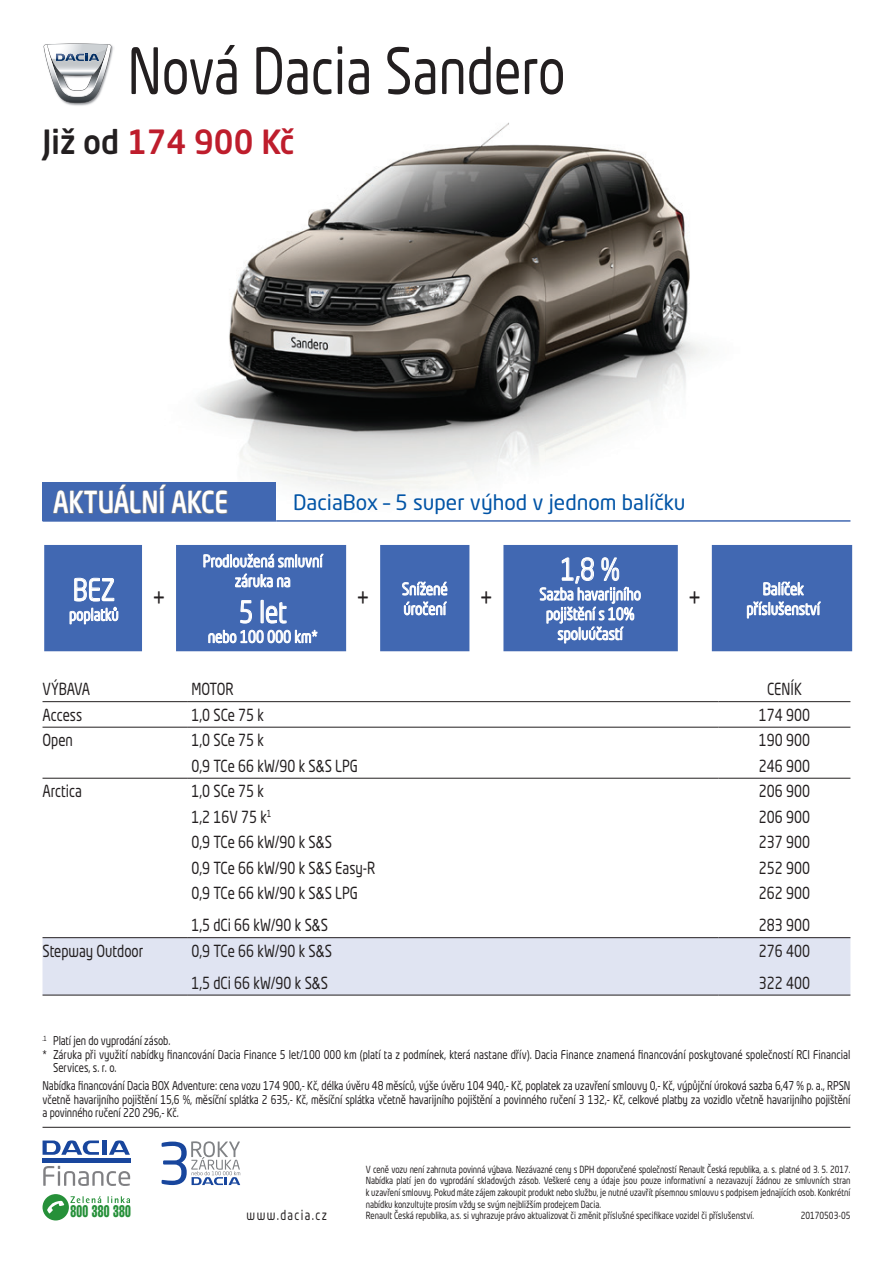
<style>
.page{position:relative;width:893px;height:1263px;background:#fff}
.page>*{position:absolute;margin:0;border:0;box-sizing:border-box;transform-origin:0 0}
.t1{font:63px "Neo Tech Dacia";color:#231f20;scale:.8 1}
.t2{font:500 33px "Neo Tech Pro";color:#be1d2c;scale:.95 1}
.t3{font:500 30px "Neo Tech Dacia";color:#fff;scale:.8 1}
.t4{font:30px "Neo Tech Dacia";color:#fff;scale:.8 1}
.t5{font:27px "Neo Tech Dacia";color:#231f20;scale:.8 1}
.t6{font:21px "Neo Tech Dacia";color:#0154a6}
.t7{font:16.5px "Neo Tech Dacia";color:#231f20;scale:.8 1}
.t8{font:16.5px/19.8px "Neo Tech Dacia";color:#fff;text-align:center;scale:.8 1}
.t9{font:extra-condensed 16.5px "Helvetica CE";letter-spacing:.025em;color:#269039;scale:.75 1}
.t10{font:13.5px "Neo Tech Dacia";letter-spacing:.125em;color:#231f20;scale:.8 1}
.t11{font:12px/13.5px "Neo Tech Dacia";color:#231f20;text-align:justify;scale:.8 1}
.t12{font:9.75px/11.7px "Neo Tech Dacia";color:#231f20;text-align:justify;scale:.8 1}
.s1{color:#231f20}
.s2{font-family:"Arial"}
</style>
<div class="page">
<div style="left:43px;top:938px;width:807px;height:57px;background:#e0e4f2"></div>
<hr style="left:43px;top:701px;width:144px;height:1px;background:#231f20">
<hr style="left:187px;top:701px;width:234px;height:1px;background:#231f20">
<hr style="left:421px;top:701px;width:298px;height:1px;background:#231f20">
<hr style="left:719px;top:701px;width:131px;height:1px;background:#231f20">
<hr style="left:43px;top:727px;width:144px;height:1px;background:#231f20">
<hr style="left:187px;top:727px;width:234px;height:1px;background:#231f20">
<hr style="left:421px;top:727px;width:298px;height:1px;background:#231f20">
<hr style="left:719px;top:727px;width:131px;height:1px;background:#231f20">
<hr style="left:43px;top:778px;width:144px;height:1px;background:#231f20">
<hr style="left:187px;top:778px;width:234px;height:1px;background:#231f20">
<hr style="left:421px;top:778px;width:298px;height:1px;background:#231f20">
<hr style="left:719px;top:778px;width:131px;height:1px;background:#231f20">
<hr style="left:43px;top:937px;width:144px;height:1px;background:#231f20">
<hr style="left:187px;top:937px;width:234px;height:1px;background:#231f20">
<hr style="left:421px;top:937px;width:298px;height:1px;background:#231f20">
<hr style="left:719px;top:937px;width:131px;height:1px;background:#231f20">
<hr style="left:719px;top:995px;width:131px;height:1px;background:#231f20">
<hr style="left:43px;top:995px;width:144px;height:1px;background:#231f20">
<hr style="left:187px;top:995px;width:234px;height:1px;background:#231f20">
<hr style="left:421px;top:995px;width:298px;height:1px;background:#231f20">
<img style="left:93px;top:122px;width:614px;height:373px">
<img style="left:43px;top:43px;width:71px;height:63px">
<svg style="left:44px;top:44px;width:67px;height:59px"></svg>
<hr style="left:43px;top:1127px;width:807px;height:1px;background:#231f20">
<hr style="left:102px;top:1140px;width:4px;height:15px;background:#18469d">
<svg style="left:109px;top:1140px;width:21px;height:15px"></svg>
<svg style="left:43px;top:1140px;width:56px;height:15px"></svg>
<div style="left:43px;top:1158px;width:87px;height:5px;background:#18469d"></div>
<svg style="left:43px;top:1166px;width:87px;height:20px"></svg>
<div style="left:43px;top:1194px;width:26px;height:26px;background:#269039;border-radius:50%"></div>
<svg style="left:47px;top:1196px;width:83px;height:18px"></svg>
<svg style="left:162px;top:1141px;width:78px;height:44px"></svg>
<div style="left:43px;top:483px;width:233px;height:38px;background:#4168b2"></div>
<hr style="left:43px;top:520px;width:233px;height:2px;background:#4168b2">
<hr style="left:276px;top:520px;width:574px;height:2px;background:#4168b2">
<svg style="left:53px;top:484px;width:175px;height:30px"></svg>
<svg style="left:44px;top:545px;width:808px;height:106px;fill:#4168b2"></svg>
<svg style="left:69px;top:577px;width:50px;height:48px;background:#7490c6"></svg>
<svg style="left:203px;top:549px;width:121px;height:96px;background:#6181bf"></svg>
<svg style="left:539px;top:557px;width:102px;height:87px;background:#6b89c3"></svg>
<svg style="left:746px;top:579px;width:76px;height:40px;background:#728fc5"></svg>
<svg style="left:402px;top:579px;width:46px;height:37px;background:#819bcc"></svg>
<h1 class="t1" style="left:128px;top:31px;width:549px">Nová Dacia Sandero</h1>
<h2 class="t2" style="left:43px;top:121px;width:267px"><span class="s1">Již od</span> 174 900 Kč</h2>
<h3 class="t3" style="left:53px;top:483px;width:221px">AKTUÁLNÍ AKCE</h3>
<h3 class="t6" style="left:293px;top:489px;width:394px">DaciaBox – 5 super výhod v jednom balíčku</h3>
<h3 class="t4" style="left:73px;top:571px;width:117px">BEZ <sub>+</sub></h3>
<h3 class="t8" style="left:69px;top:604px;width:63px">poplatků</h3>
<h3 class="t8" style="left:203px;top:551px;width:151px">Prodloužená smluvní záruka na</h3>
<h3 class="t4" style="left:239px;top:593px;width:61px">5 let</h3>
<h3 class="t8" style="left:208px;top:626px;width:139px">nebo 100 000 km*</h3>
<h3 class="t4" style="left:561px;top:550px;width:75px">1,8 %</h3>
<h3 class="t8" style="left:539px;top:584px;width:128px">Sazba havarijního pojištění s 10% spoluúčastí</h3>
<h3 class="t8" style="left:746px;top:579px;width:94px">Balíček příslušenství</h3>
<h3 class="t8" style="left:402px;top:579px;width:59px;text-align:left">Snížené úročení</h3>
<h3 class="t5" style="left:357px;top:581px;width:18px">+</h3>
<h3 class="t5" style="left:480px;top:581px;width:18px">+</h3>
<h3 class="t5" style="left:688px;top:581px;width:18px">+</h3>
<h3 class="t7" style="left:43px;top:679px;width:61px">VÝBAVA</h3>
<h3 class="t7" style="left:191px;top:679px;width:54px">MOTOR</h3>
<h3 class="t7" style="left:767px;top:679px;width:45px">CENÍK</h3>
<h3 class="t7" style="left:43px;top:704px;width:51px">Access</h3>
<h3 class="t7" style="left:191px;top:704px;width:92px">1,0 SCe 75 k</h3>
<h3 class="t7" style="left:759px;top:704px;width:65px">174 900</h3>
<h3 class="t7" style="left:43px;top:730px;width:39px">Open</h3>
<h3 class="t7" style="left:191px;top:730px;width:92px">1,0 SCe 75 k</h3>
<h3 class="t7" style="left:759px;top:730px;width:65px">190 900</h3>
<h3 class="t7" style="left:191px;top:755px;width:210px">0,9 TCe 66 kW/90 k S<span class="s2">&amp;</span>S LPG</h3>
<h3 class="t7" style="left:759px;top:755px;width:65px">246 900</h3>
<h3 class="t7" style="left:43px;top:781px;width:51px">Arctica</h3>
<h3 class="t7" style="left:191px;top:781px;width:92px">1,0 SCe 75 k</h3>
<h3 class="t7" style="left:759px;top:781px;width:65px">206 900</h3>
<h3 class="t7" style="left:191px;top:806px;width:102px">1,2 16V 75 k<sup>1</sup></h3>
<h3 class="t7" style="left:759px;top:806px;width:65px">206 900</h3>
<h3 class="t7" style="left:191px;top:832px;width:177px">0,9 TCe 66 kW/90 k S<span class="s2">&amp;</span>S</h3>
<h3 class="t7" style="left:759px;top:832px;width:65px">237 900</h3>
<h3 class="t7" style="left:191px;top:857px;width:232px">0,9 TCe 66 kW/90 k S<span class="s2">&amp;</span>S Easy-R</h3>
<h3 class="t7" style="left:759px;top:857px;width:65px">252 900</h3>
<h3 class="t7" style="left:191px;top:883px;width:210px">0,9 TCe 66 kW/90 k S<span class="s2">&amp;</span>S LPG</h3>
<h3 class="t7" style="left:759px;top:883px;width:65px">262 900</h3>
<h3 class="t7" style="left:191px;top:915px;width:172px">1,5 dCi 66 kW/90 k S<span class="s2">&amp;</span>S</h3>
<h3 class="t7" style="left:759px;top:915px;width:65px">283 900</h3>
<h3 class="t7" style="left:43px;top:940px;width:128px">Stepway Outdoor</h3>
<h3 class="t7" style="left:191px;top:940px;width:177px">0,9 TCe 66 kW/90 k S<span class="s2">&amp;</span>S</h3>
<h3 class="t7" style="left:759px;top:940px;width:65px">276 400</h3>
<h3 class="t7" style="left:191px;top:972px;width:172px">1,5 dCi 66 kW/90 k S<span class="s2">&amp;</span>S</h3>
<h3 class="t7" style="left:759px;top:972px;width:65px">322 400</h3>
<p class="t11" style="left:43px;top:1034px;width:161px"><sup>.1</sup> Platí jen do vyprodání zásob.</p>
<p class="t11" style="left:43px;top:1047px;width:1011px">* Záruka při využití nabídky financování Dacia Finance 5 let/100 000 km (platí ta z podmínek, která nastane dřív). Dacia Finance znamená financování poskytované společností RCI Financial</p>
<p class="t11" style="left:53px;top:1061px;width:81px">Services, s. r. o.</p>
<p class="t11" style="left:43px;top:1079px;width:1011px">Nabídka financování Dacia BOX Adventure: cena vozu 174 900,- Kč, délka úvěru 48 měsíců, výše úvěru 104 940,- Kč, poplatek za uzavření smlouvy 0,- Kč, výpůjční úroková sazba 6,47 % p. a., RPSN včetně havarijního pojištění 15,6 %, měsíční splátka 2 635,- Kč, měsíční splátka včetně havarijního pojištění a povinného ručení 3 132,- Kč, celkové platby za vozidlo včetně havarijního pojištění a povinného ručení 220 296,- Kč.</p>
<h3 class="t9" style="left:70px;top:1202px;width:82px">800 380 380</h3>
<p class="t12" style="left:366px;top:1163px;width:607px">V ceně vozu není zahrnuta povinná výbava. Nezávazné ceny s DPH doporučené společností Renault Česká republika, a. s. platné od 3. 5. 2017.<br>Nabídka platí jen do vyprodání skladových zásob. Veškeré ceny a údaje jsou pouze informativní a nezavazují žádnou ze smluvních stran k uzavření smlouvy. Pokud máte zájem zakoupit produkt nebo službu, je nutné uzavřít písemnou smlouvu s podpisem jednajících osob. Konkrétní nabídku konzultujte prosím vždy se svým nejbližším prodejcem Dacia.</p>
<p class="t10" style="left:247px;top:1207px;width:102px">www.dacia.cz</p>
<p class="t12" style="left:366px;top:1210px;width:487px">Renault Česká republika, a.s. si vyhrazuje právo aktualizovat či změnit příslušné specifikace vozidel či příslušenství.</p>
<p class="t12" style="left:801px;top:1210px;width:64px">20170503-05</p>
</div>
